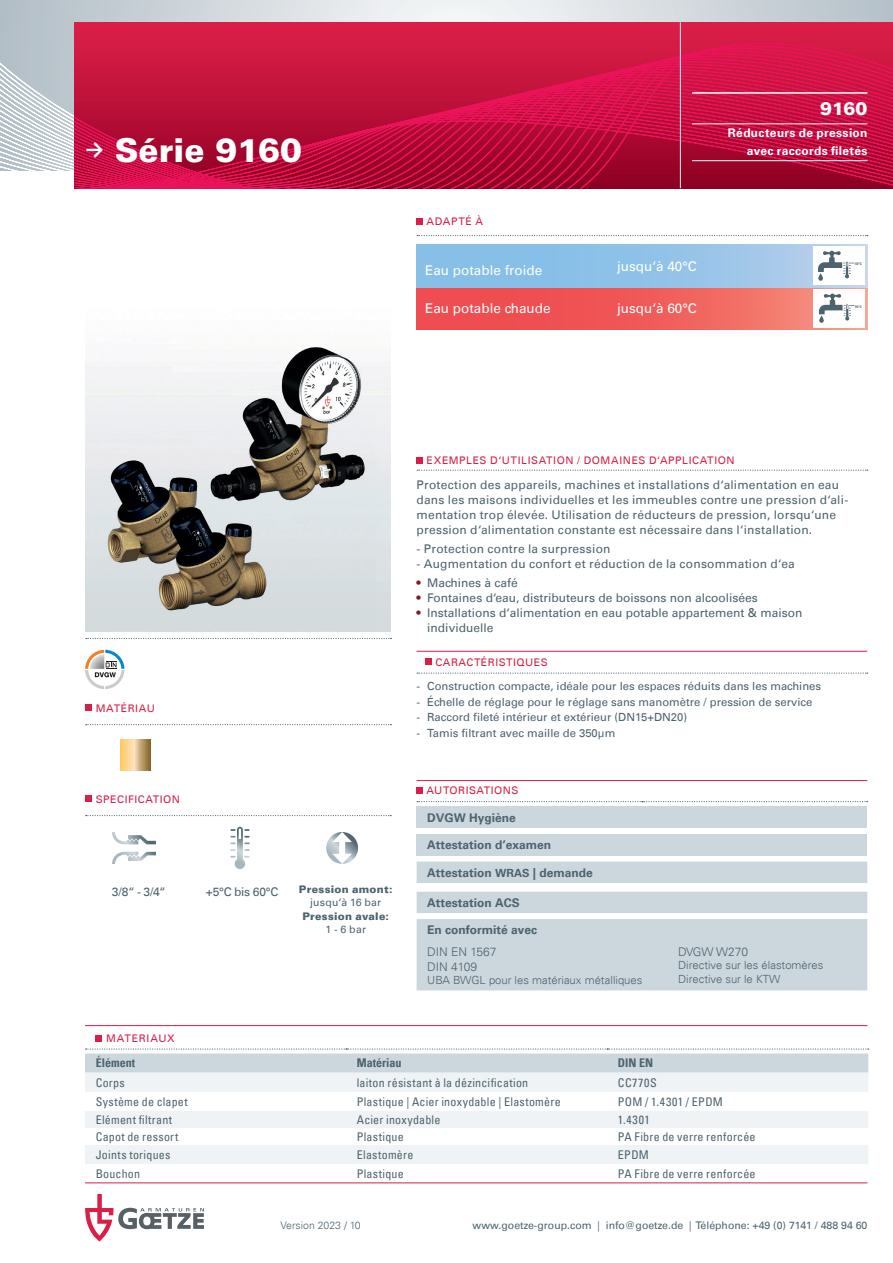
<style>
.page{position:relative;width:893px;height:1263px;background:#fff}
.page>*{position:absolute;margin:0;border:0;box-sizing:border-box;transform-origin:0 0}
.t1{font:900 33px "Univers";color:#fff}
.t2{font:900 18px "Univers";color:#fff}
.t3{font:13.5px "Univers";color:#fff}
.t4{font:12px/15px "Univers";letter-spacing:.015em;color:#4d636e}
.t5{font:condensed 12px "Univers";letter-spacing:.02em;color:#4d636e}
.t6{font:700 12px "Univers";color:#4d636e}
.t7{font:700 12px/18px "Univers";letter-spacing:.025em;color:#fff;text-align:right}
.t8{font:300 12px/15px "Univers";color:#4d636e}
.t9{font:700 condensed 12px "Univers";color:#4d636e}
.t10{font:11.25px "Univers";color:#4d636e}
.t11{font:300 11.25px/13.5px "Univers";color:#4d636e}
.t12{font:10.5px "Univers";letter-spacing:.05em;color:#d91e47}
.t13{font:10.5px "Univers";color:#4d636e}
.t14{font:900 10.5px "Univers";letter-spacing:.025em;color:#4d636e}
.t15{font:300 10.5px "Univers";color:#4d636e}
.t16{font:10.5px "Univers";letter-spacing:.02em;color:#4d636e}
.t17{font:10.5px "Univers";letter-spacing:.07em;color:#d91e47}
.t18{font:700 condensed 3.6px "Univers";color:#4d636e}
.s1{color:#831927}
.s2{font-size:11.25px}
.s3{font-weight:300}
</style>
<div class="page">
<svg style="left:85px;top:1194px;width:119px;height:47px"></svg>
<svg style="left:74px;top:0;width:819px;height:22px;background:#d7dde1"></svg>
<svg style="left:0;top:0;width:74px;height:170px;background:#c4cdd4"></svg>
<svg style="left:74px;top:22px;width:819px;height:166px;background:#c4113e"></svg>
<hr style="left:680px;top:22px;width:1px;height:166px;background:#eff3f5">
<svg style="left:86px;top:638px;width:305px;height:1px"></svg>
<svg style="left:86px;top:724px;width:305px;height:1px"></svg>
<svg style="left:86px;top:815px;width:305px;height:1px"></svg>
<img style="left:85px;top:345px;width:306px;height:286px">
<svg style="left:326px;top:832px;width:32px;height:32px"></svg>
<svg style="left:230px;top:827px;width:20px;height:42px"></svg>
<svg style="left:120px;top:740px;width:31px;height:30px"></svg>
<svg style="left:112px;top:832px;width:44px;height:32px"></svg>
<svg style="left:85px;top:650px;width:39px;height:39px"></svg>
<hr style="left:692px;top:92px;width:175px;height:2px;background:#fff">
<hr style="left:692px;top:123px;width:175px;height:1px;background:#fff">
<hr style="left:692px;top:160px;width:175px;height:1px;background:#fff">
<hr style="left:85px;top:1025px;width:782px;height:1px;background:#d91e47">
<div style="left:96px;top:1035px;width:6px;height:7px;background:#d91e47"></div>
<div style="left:85px;top:1145px;width:783px;height:19px;background:#eff3f5"></div>
<svg style="left:85px;top:1048px;width:784px;height:80px"></svg>
<hr style="left:85px;top:1182px;width:782px;height:1px;background:#d91e47">
<hr style="left:417px;top:780px;width:450px;height:1px;background:#d91e47">
<div style="left:417px;top:787px;width:6px;height:7px;background:#d91e47"></div>
<div style="left:417px;top:807px;width:450px;height:21px;background:#ccd6dd"></div>
<svg style="left:417px;top:801px;width:451px;height:1px"></svg>
<div style="left:417px;top:834px;width:450px;height:21px;background:#ccd6dd"></div>
<svg style="left:417px;top:861px;width:450px;height:52px"></svg>
<div style="left:417px;top:919px;width:450px;height:71px;background:#ccd6dd"></div>
<div style="left:85px;top:796px;width:7px;height:6px;background:#d91e47"></div>
<div style="left:85px;top:705px;width:7px;height:6px;background:#d91e47"></div>
<div style="left:417px;top:457px;width:6px;height:7px;background:#d91e47"></div>
<svg style="left:417px;top:470px;width:451px;height:1px"></svg>
<svg style="left:417px;top:235px;width:451px;height:1px"></svg>
<svg style="left:417px;top:287px;width:450px;height:42px;background:#ee6160"></svg>
<div style="left:813px;top:289px;width:52px;height:38px;background:#fff"></div>
<div style="left:417px;top:245px;width:450px;height:42px;background:linear-gradient(to right,#79bae6,#b6ceeb)"></div>
<div style="left:819px;top:315px;width:5px;height:8px;background:#4d636e;border-radius:2px"></div>
<svg style="left:819px;top:294px;width:35px;height:27px"></svg>
<div style="left:813px;top:246px;width:52px;height:39px;background:#fff"></div>
<div style="left:818px;top:273px;width:5px;height:8px;background:#4d636e;border-radius:2px"></div>
<svg style="left:818px;top:251px;width:36px;height:27px"></svg>
<div style="left:417px;top:218px;width:6px;height:7px;background:#d91e47"></div>
<hr style="left:417px;top:651px;width:68px;height:1px;background:#d91e47">
<hr style="left:485px;top:651px;width:382px;height:1px;background:#d91e47">
<div style="left:425px;top:658px;width:6px;height:7px;background:#d91e47"></div>
<svg style="left:417px;top:672px;width:451px;height:2px"></svg>
<h1 class="t1" style="left:85px;top:129px;width:219px"><sup>→</sup> Série 9160</h1>
<p class="t12" style="left:427px;top:215px;width:58px">ADAPTÉ À</p>
<p class="t3" style="left:425px;top:262px;width:119px">Eau potable froide</p>
<p class="t3" style="left:425px;top:301px;width:127px">Eau potable chaude</p>
<h2 class="t2" style="left:820px;top:97px;width:49px">9160</h2>
<p class="t7" style="left:728px;top:125px;width:141px">Réducteurs de pression avec raccords filetés</p>
<p class="t3" style="left:617px;top:258px;width:81px">jusqu‘à 40°C</p>
<p class="t3" style="left:617px;top:301px;width:81px">jusqu‘à 60°C</p>
<p class="t18" style="left:855px;top:262px;width:8px">40°C</p>
<p class="t18" style="left:855px;top:304px;width:8px">95°C</p>
<p class="t12" style="left:96px;top:702px;width:61px">MATÉRIAU</p>
<p class="t12" style="left:96px;top:793px;width:86px">SPECIFICATION</p>
<p class="t4" style="left:112px;top:884px;width:55px">3/8“ - 3/4“</p>
<p class="t4" style="left:206px;top:884px;width:74px">+5°C bis 60°C</p>
<p class="t14" style="left:299px;top:882px;width:95px">Pression amont:</p>
<p class="t16" style="left:310px;top:896px;width:73px">jusqu‘à 16 bar</p>
<p class="t14" style="left:302px;top:909px;width:88px">Pression avale:</p>
<p class="t13" style="left:325px;top:923px;width:42px">1 - 6 bar</p>
<p class="t12" style="left:427px;top:454px;width:310px">EXEMPLES D‘UTILISATION / DOMAINES D‘APPLICATION</p>
<p class="t4" style="left:417px;top:477px;width:433px">Protection des appareils, machines et installations d‘alimentation en eau dans les maisons individuelles et les immeubles contre une pression d‘ali&shy;mentation trop élevée. Utilisation de réducteurs de pression, lorsqu‘une pression d‘alimentation constante est nécessaire dans l‘installation.</p>
<p class="t4" style="left:417px;top:541px;width:195px">- Protection contre la surpression</p>
<p class="t4" style="left:417px;top:556px;width:380px">- Augmentation du confort et réduction de la consommation d‘ea</p>
<p class="t4" style="left:417px;top:575px;width:103px"><span class="s1">•</span> Machines à café</p>
<p class="t4" style="left:417px;top:590px;width:343px"><span class="s1">•</span> Fontaines d‘eau, distributeurs de boissons non alcoolisées</p>
<p class="t4" style="left:427px;top:605px;width:377px;text-indent:-11px"><span class="s1">•</span> Installations d‘alimentation en eau potable appartement &amp; maison individuelle</p>
<p class="t12" style="left:435px;top:656px;width:114px">CARACTÉRISTIQUES</p>
<p class="t10" style="left:417px;top:679px;width:406px">- Construction compacte, idéale pour les espaces réduits dans les machines</p>
<p class="t10" style="left:417px;top:695px;width:397px">- Échelle de réglage pour le réglage sans manomètre / pression de service</p>
<p class="t10" style="left:417px;top:711px;width:272px">- Raccord fileté intérieur et extérieur (DN15+DN20)</p>
<p class="t10" style="left:417px;top:726px;width:200px">- Tamis filtrant avec maille de 350µm</p>
<p class="t12" style="left:426px;top:784px;width:94px">AUTORISATIONS</p>
<p class="t6" style="left:427px;top:810px;width:90px">DVGW Hygiène</p>
<p class="t6" style="left:427px;top:838px;width:126px">Attestation d‘examen</p>
<p class="t6" style="left:427px;top:865px;width:167px">Attestation <span class="s2">WRAS</span> | demande</p>
<p class="t6" style="left:427px;top:895px;width:94px">Attestation ACS</p>
<p class="t6" style="left:427px;top:923px;width:112px">En conformité avec</p>
<p class="t8" style="left:427px;top:944px;width:71px">DIN EN 1567<br>DIN 4109</p>
<p class="t11" style="left:427px;top:973px;width:217px">UBA BWGL pour les matériaux métalliques</p>
<p class="t8" style="left:678px;top:944px;width:71px">DVGW W270</p>
<p class="t11" style="left:678px;top:958px;width:147px">Directive sur les élastomères<br>Directive sur le KTW</p>
<p class="t17" style="left:106px;top:1032px;width:70px">MATERIAUX</p>
<p class="t9" style="left:96px;top:1056px;width:41px">Élément</p>
<p class="t9" style="left:357px;top:1056px;width:46px">Matériau</p>
<p class="t9" style="left:618px;top:1056px;width:37px">DIN EN</p>
<p class="t5" style="left:96px;top:1075px;width:31px">Corps</p>
<p class="t5" style="left:357px;top:1075px;width:173px">laiton résistant à la dézincification</p>
<p class="t5" style="left:618px;top:1075px;width:40px">CC770S</p>
<p class="t5" style="left:96px;top:1094px;width:93px">Système de clapet</p>
<p class="t5" style="left:357px;top:1094px;width:205px">Plastique | Acier inoxydable | Elastomère</p>
<p class="t5" style="left:618px;top:1094px;width:107px">POM / 1.4301 / EPDM</p>
<p class="t5" style="left:96px;top:1112px;width:78px">Elément filtrant</p>
<p class="t5" style="left:357px;top:1112px;width:85px">Acier inoxydable</p>
<p class="t5" style="left:618px;top:1112px;width:33px">1.4301</p>
<p class="t5" style="left:96px;top:1129px;width:84px">Capot de ressort</p>
<p class="t5" style="left:357px;top:1129px;width:48px">Plastique</p>
<p class="t5" style="left:618px;top:1129px;width:139px">PA Fibre de verre renforcée</p>
<p class="t5" style="left:96px;top:1147px;width:76px">Joints toriques</p>
<p class="t5" style="left:357px;top:1147px;width:58px">Elastomère</p>
<p class="t5" style="left:618px;top:1147px;width:33px">EPDM</p>
<p class="t5" style="left:96px;top:1166px;width:46px">Bouchon</p>
<p class="t5" style="left:357px;top:1166px;width:48px">Plastique</p>
<p class="t5" style="left:618px;top:1166px;width:139px">PA Fibre de verre renforcée</p>
<p class="t15" style="left:281px;top:1219px;width:82px">Version 2023 / 10</p>
<p class="t13" style="left:473px;top:1219px;width:396px">www.goetze-group.com <span class="s3">|</span> info@goetze.de <span class="s3">|</span> Téléphone: +49 (0) 7141 / 488 94 60</p>
</div>
